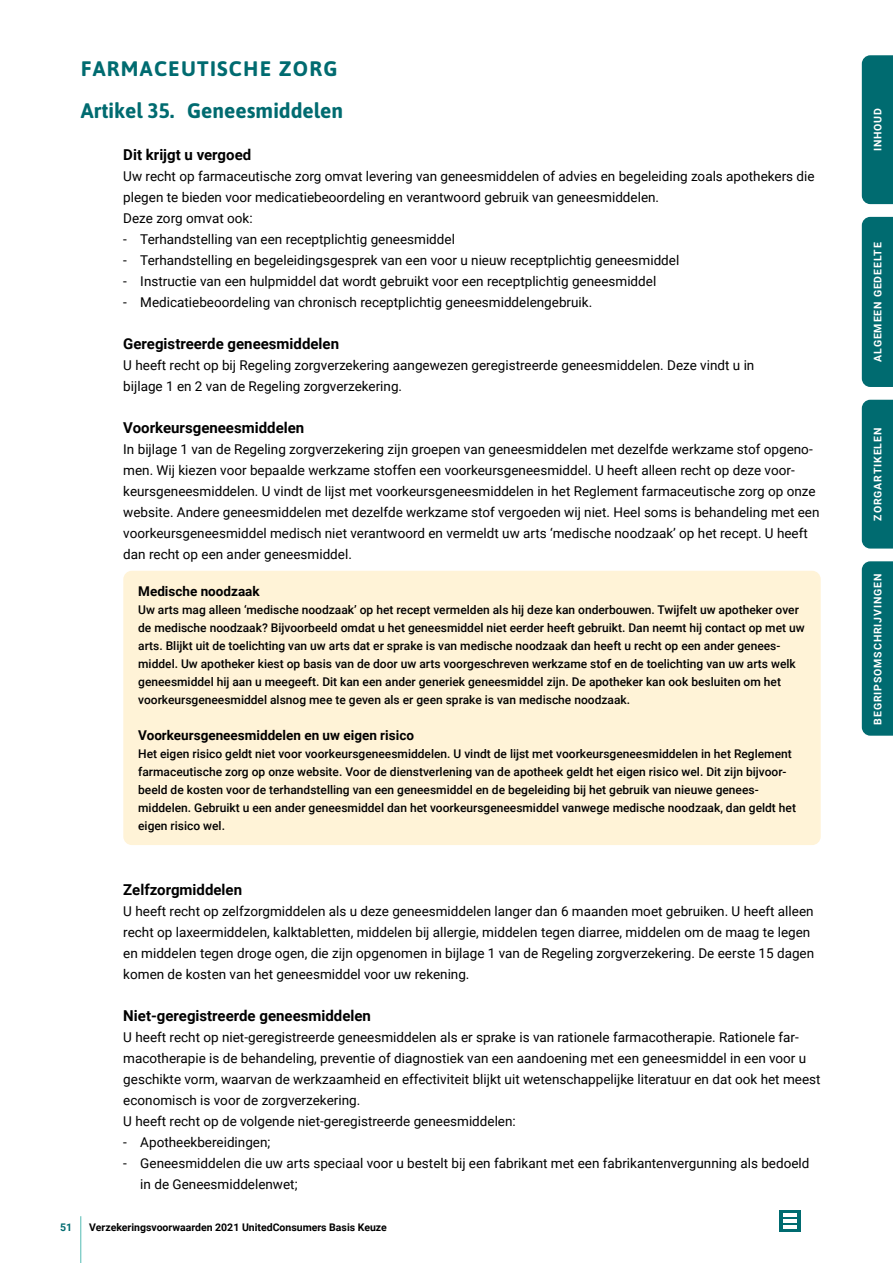
<style>
.page{position:relative;width:893px;height:1263px;background:#fff}
.page>*{position:absolute;margin:0;border:0;box-sizing:border-box;transform-origin:0 0}
.t1{font:700 21px/42px "Asap";color:#006b70}
.t2{font:700 15px "Roboto";color:#000}
.t3{font:13.5px/21px "Roboto";color:#000}
.t4{font:700 13.5px "Roboto";color:#000}
.t5{font:500 12px/18px "Roboto";color:#000}
.t6{font:700 10.5px "Roboto";letter-spacing:.085em;color:#fff}
.t7{font:700 10.5px "Roboto";color:#000}
.t8{font:700 10.5px "Roboto";color:#006b70}
</style>
<div class="page">
<hr style="left:81px;top:1216px;width:1px;height:47px;background:#52bbb3">
<svg style="left:779px;top:1210px;width:21px;height:22px"></svg>
<hr style="left:783px;top:1214px;width:14px;height:3px;background:#fff">
<hr style="left:783px;top:1219px;width:14px;height:3px;background:#fff">
<hr style="left:783px;top:1225px;width:14px;height:3px;background:#fff">
<div style="left:123px;top:571px;width:698px;height:274px;background:#fff3d7;border-radius:9px"></div>
<div style="left:862px;top:561px;width:31px;height:175px;background:#006b70"></div>
<div style="left:862px;top:217px;width:31px;height:170px;background:#006b70"></div>
<div style="left:862px;top:400px;width:31px;height:149px;background:#006b70"></div>
<div style="left:862px;top:55px;width:31px;height:149px;background:#006b70"></div>
<h1 class="t1" style="left:81px;top:47px;width:264px">FARMACEUTISCHE ZORG<br>Artikel 35. Geneesmiddelen</h1>
<p class="t2" style="left:123px;top:144px;width:129px">Dit krijgt u vergoed</p>
<p class="t3" style="left:123px;top:165px;width:693px">Uw recht op farmaceutische zorg omvat levering van geneesmiddelen of advies en begeleiding zoals apothekers die plegen te bieden voor medicatiebeoordeling en verantwoord gebruik van geneesmiddelen.<br>Deze zorg omvat ook:</p>
<p class="t3" style="left:123px;top:228px;width:333px">- Terhandstelling van een receptplichtig geneesmiddel</p>
<p class="t3" style="left:123px;top:250px;width:557px">- Terhandstelling en begeleidingsgesprek van een voor u nieuw receptplichtig geneesmiddel</p>
<p class="t3" style="left:123px;top:271px;width:534px">- Instructie van een hulpmiddel dat wordt gebruikt voor een receptplichtig geneesmiddel</p>
<p class="t3" style="left:123px;top:292px;width:470px">- Medicatiebeoordeling van chronisch receptplichtig geneesmiddelengebruik.</p>
<p class="t2" style="left:123px;top:333px;width:217px">Geregistreerde geneesmiddelen</p>
<p class="t3" style="left:123px;top:354px;width:633px">U heeft recht op bij Regeling zorgverzekering aangewezen geregistreerde geneesmiddelen. Deze vindt u in bijlage 1 en 2 van de Regeling zorgverzekering.</p>
<p class="t2" style="left:123px;top:417px;width:182px">Voorkeursgeneesmiddelen</p>
<p class="t3" style="left:123px;top:438px;width:698px">In bijlage 1 van de Regeling zorgverzekering zijn groepen van geneesmiddelen met dezelfde werkzame stof opgeno&shy;men. Wij kiezen voor bepaalde werkzame stoffen een voorkeursgeneesmiddel. U heeft alleen recht op deze voor&shy;keursgeneesmiddelen. U vindt de lijst met voorkeursgeneesmiddelen in het Reglement farmaceutische zorg op onze website. Andere geneesmiddelen met dezelfde werkzame stof vergoeden wij niet. Heel soms is behandeling met een voorkeursgeneesmiddel medisch niet verantwoord en vermeldt uw arts ‘medische noodzaak’ op het recept. U heeft dan recht op een ander geneesmiddel.</p>
<p class="t4" style="left:138px;top:581px;width:123px">Medische noodzaak</p>
<p class="t5" style="left:138px;top:600px;width:668px">Uw arts mag alleen ‘medische noodzaak’ op het recept vermelden als hij deze kan onderbouwen. Twijfelt uw apotheker over de medische noodzaak? Bijvoorbeeld omdat u het geneesmiddel niet eerder heeft gebruikt. Dan neemt hij contact op met uw arts. Blijkt uit de toelichting van uw arts dat er sprake is van medische noodzaak dan heeft u recht op een ander genees&shy;middel. Uw apotheker kiest op basis van de door uw arts voorgeschreven werkzame stof en de toelichting van uw arts welk geneesmiddel hij aan u meegeeft. Dit kan een ander generiek geneesmiddel zijn. De apotheker kan ook besluiten om het voorkeursgeneesmiddel alsnog mee te geven als er geen sprake is van medische noodzaak.</p>
<p class="t4" style="left:138px;top:725px;width:277px">Voorkeursgeneesmiddelen en uw eigen risico</p>
<p class="t5" style="left:138px;top:744px;width:659px">Het eigen risico geldt niet voor voorkeursgeneesmiddelen. U vindt de lijst met voorkeursgeneesmiddelen in het Reglement farmaceutische zorg op onze website. Voor de dienstverlening van de apotheek geldt het eigen risico wel. Dit zijn bijvoor&shy;beeld de kosten voor de terhandstelling van een geneesmiddel en de begeleiding bij het gebruik van nieuwe genees&shy;middelen. Gebruikt u een ander geneesmiddel dan het voorkeursgeneesmiddel vanwege medische noodzaak, dan geldt het eigen risico wel.</p>
<p class="t2" style="left:123px;top:879px;width:120px">Zelfzorgmiddelen</p>
<p class="t3" style="left:123px;top:900px;width:692px">U heeft recht op zelfzorgmiddelen als u deze geneesmiddelen langer dan 6 maanden moet gebruiken. U heeft alleen recht op laxeermiddelen, kalktabletten, middelen bij allergie, middelen tegen diarree, middelen om de maag te legen en middelen tegen droge ogen, die zijn opgenomen in bijlage 1 van de Regeling zorgverzekering. De eerste 15 dagen komen de kosten van het geneesmiddel voor uw rekening.</p>
<p class="t2" style="left:123px;top:1005px;width:249px">Niet-geregistreerde geneesmiddelen</p>
<p class="t3" style="left:123px;top:1026px;width:699px">U heeft recht op niet-geregistreerde geneesmiddelen als er sprake is van rationele farmacotherapie. Rationele far&shy;macotherapie is de behandeling, preventie of diagnostiek van een aandoening met een geneesmiddel in een voor u geschikte vorm, waarvan de werkzaamheid en effectiviteit blijkt uit wetenschappelijke literatuur en dat ook het meest economisch is voor de zorgverzekering.<br>U heeft recht op de volgende niet-geregistreerde geneesmiddelen:</p>
<p class="t3" style="left:123px;top:1132px;width:149px">- Apotheekbereidingen;</p>
<p class="t3" style="left:140px;top:1153px;width:671px;text-indent:-17px">- Geneesmiddelen die uw arts speciaal voor u bestelt bij een fabrikant met een fabrikantenvergunning als bedoeld in de Geneesmiddelenwet;</p>
<p class="t8" style="left:60px;top:1220px;width:14px">51</p>
<p class="t7" style="left:89px;top:1220px;width:299px">Verzekeringsvoorwaarden 2021 UnitedConsumers Basis Keuze</p>
<p class="t6" style="left:870px;top:151px;width:45px;rotate:-90deg">INHOUD</p>
<p class="t6" style="left:870px;top:362px;width:121px;rotate:-90deg">ALGEMEEN GEDEELTE</p>
<p class="t6" style="left:870px;top:520px;width:94px;rotate:-90deg">ZORGARTIKELEN</p>
<p class="t6" style="left:870px;top:725px;width:153px;rotate:-90deg">BEGRIPSOMSCHRIJVINGEN</p>
</div>
